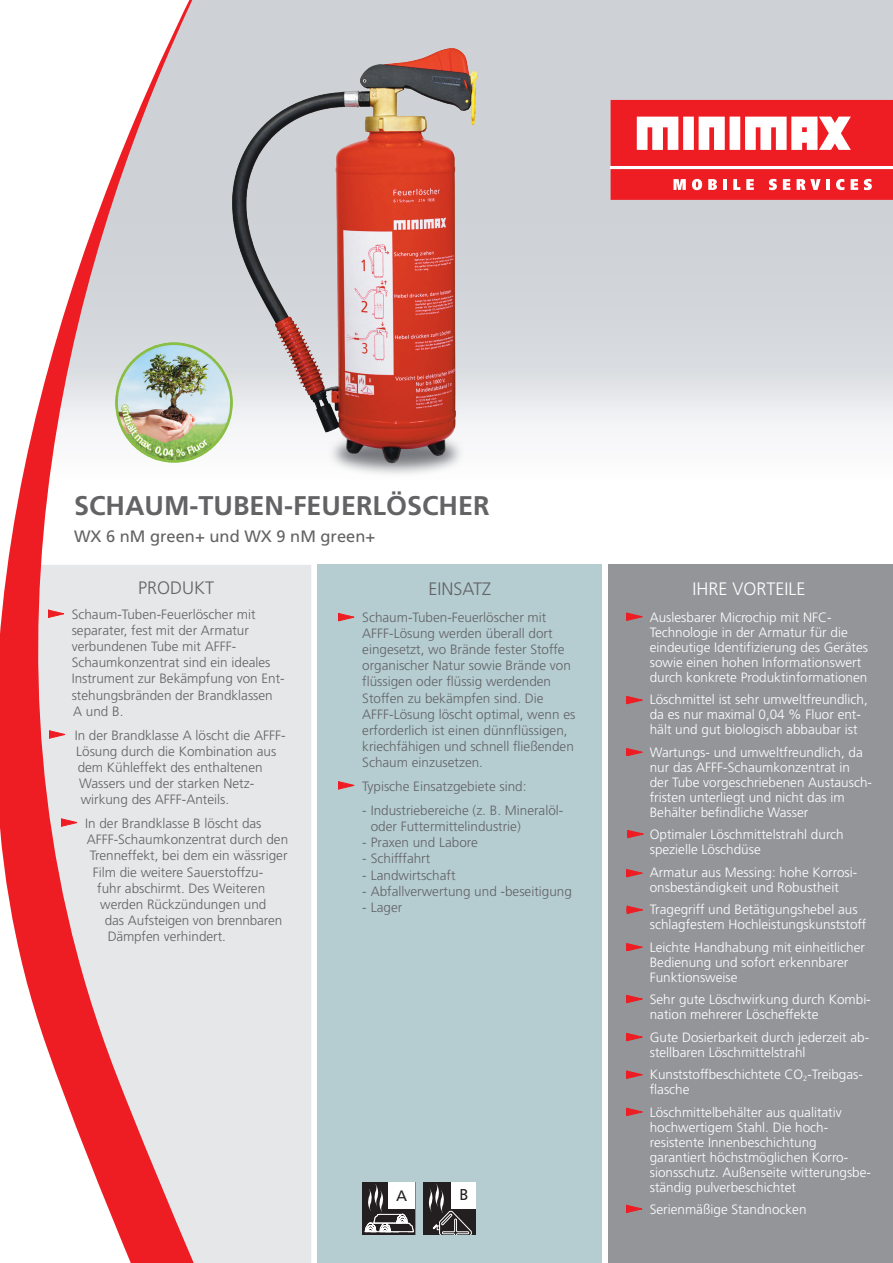
<style>
.page{position:relative;width:893px;height:1263px;background:#fff}
.page>*{position:absolute;margin:0;border:0;box-sizing:border-box;transform-origin:0 0}
.t1{font:700 27px "Frutiger CE";color:#636366}
.t2{font:300 18px "Frutiger CE";color:#636366}
.t3{font:300 18px "Frutiger CE";color:#fff}
.t4{font:16.5px "Frutiger CE";color:#636366}
.t5{font:15.6px "Frutiger BQ";color:#231f20;scale:.96 1}
.t6{font:15px "Frutiger BQ";color:#231f20}
.t7{font:300 13.5px/15px "Frutiger CE";color:#fff}
.t8{font:300 13.5px/16.2px "Frutiger CE";color:#636366}
</style>
<div class="page">
<div style="left:199px;top:565px;width:112px;height:698px;background:#e6e7e9"></div>
<div style="left:317px;top:565px;width:285px;height:698px;background:#b5cdd1"></div>
<svg style="left:338px;top:613px;width:16px;height:8px"></svg>
<div style="left:608px;top:565px;width:285px;height:698px;background:#939598"></div>
<svg style="left:626px;top:696px;width:17px;height:8px"></svg>
<svg style="left:626px;top:748px;width:16px;height:8px"></svg>
<svg style="left:626px;top:869px;width:17px;height:8px"></svg>
<svg style="left:627px;top:906px;width:16px;height:7px"></svg>
<svg style="left:626px;top:1033px;width:17px;height:8px"></svg>
<svg style="left:626px;top:1071px;width:16px;height:7px"></svg>
<svg style="left:611px;top:100px;width:282px;height:66px"></svg>
<div style="left:611px;top:169px;width:282px;height:31px;background:#ee1d23"></div>
<svg style="left:673px;top:179px;width:13px;height:11px"></svg>
<svg style="left:692px;top:179px;width:10px;height:11px"></svg>
<svg style="left:708px;top:179px;width:9px;height:11px"></svg>
<hr style="left:723px;top:179px;width:4px;height:11px;background:#fff">
<svg style="left:733px;top:179px;width:7px;height:11px"></svg>
<svg style="left:746px;top:179px;width:8px;height:11px"></svg>
<svg style="left:769px;top:179px;width:8px;height:11px"></svg>
<svg style="left:783px;top:179px;width:7px;height:11px"></svg>
<svg style="left:797px;top:179px;width:24px;height:11px"></svg>
<hr style="left:826px;top:179px;width:4px;height:11px;background:#fff">
<svg style="left:836px;top:179px;width:8px;height:11px"></svg>
<svg style="left:851px;top:179px;width:7px;height:11px"></svg>
<svg style="left:864px;top:179px;width:8px;height:11px"></svg>
<svg style="left:423px;top:1182px;width:53px;height:53px;background:#444041"></svg>
<div style="left:451px;top:1182px;width:25px;height:26px;background:#fff"></div>
<svg style="left:0;top:0;width:199px;height:1263px"></svg>
<svg style="left:48px;top:610px;width:16px;height:7px"></svg>
<img style="left:171px;top:19px;width:407px;height:478px">
<svg style="left:338px;top:782px;width:16px;height:7px"></svg>
<svg style="left:627px;top:830px;width:17px;height:8px"></svg>
<svg style="left:626px;top:943px;width:16px;height:8px"></svg>
<svg style="left:626px;top:995px;width:17px;height:8px"></svg>
<svg style="left:626px;top:1108px;width:17px;height:8px"></svg>
<svg style="left:61px;top:819px;width:16px;height:7px"></svg>
<svg style="left:626px;top:613px;width:17px;height:7px"></svg>
<img style="left:115px;top:342px;width:119px;height:122px">
<svg style="left:626px;top:1205px;width:16px;height:7px"></svg>
<div style="left:362px;top:1182px;width:53px;height:53px;border:1px solid #231f20"></div>
<div style="left:389px;top:1182px;width:26px;height:26px;background:#fff"></div>
<svg style="left:364px;top:1183px;width:51px;height:50px"></svg>
<h1 class="t1" style="left:74px;top:490px;width:417px">SCHAUM-TUBEN-FEUERLÖSCHER</h1>
<p class="t4" style="left:74px;top:527px;width:303px">WX 6 nM green+ und WX 9 nM green+</p>
<h2 class="t2" style="left:138px;top:577px;width:78px">PRODUKT</h2>
<h2 class="t2" style="left:428px;top:578px;width:64px">EINSATZ</h2>
<h2 class="t3" style="left:692px;top:578px;width:115px">IHRE VORTEILE</h2>
<p class="t8" style="left:72px;top:606px;width:215px">Schaum-Tuben-Feuerlöscher mit separater, fest mit der Armatur verbundenen Tube mit AFFF-<br>Schaumkonzentrat sind ein ideales<br>Instrument zur Bekämpfung von Ent&shy;stehungsbränden der Brandklassen<br>A und B.</p>
<p class="t8" style="left:75px;top:727px;width:212px">In der Brandklasse A löscht die AFFF-</p>
<p class="t8" style="left:76px;top:743px;width:202px">Lösung durch die Kombination aus</p>
<p class="t8" style="left:78px;top:759px;width:187px">dem Kühleffekt des enthaltenen</p>
<p class="t8" style="left:79px;top:775px;width:175px">Wassers und der starken Netz-</p>
<p class="t8" style="left:81px;top:791px;width:150px">wirkung des AFFF-Anteils.</p>
<p class="t8" style="left:85px;top:815px;width:178px">In der Brandklasse B löscht das</p>
<p class="t8" style="left:87px;top:831px;width:203px">AFFF-Schaumkonzentrat durch den</p>
<p class="t8" style="left:90px;top:847px;width:199px">Trenneffekt, bei dem ein wässriger</p>
<p class="t8" style="left:93px;top:864px;width:172px">Film die weitere Sauerstoffzu-</p>
<p class="t8" style="left:97px;top:880px;width:169px">fuhr abschirmt. Des Weiteren</p>
<p class="t8" style="left:100px;top:896px;width:168px">werden Rückzündungen und</p>
<p class="t8" style="left:105px;top:912px;width:179px">das Aufsteigen von brennbaren</p>
<p class="t8" style="left:108px;top:928px;width:120px">Dämpfen verhindert.</p>
<p class="t8" style="left:362px;top:609px;width:215px">Schaum-Tuben-Feuerlöscher mit AFFF-Lösung werden überall dort eingesetzt, wo Brände fester Stoffe organischer Natur sowie Brände von flüssigen oder flüssig werdenden Stoffen zu bekämpfen sind. Die AFFF-Lösung löscht optimal, wenn es erforderlich ist einen dünnflüssigen, kriechfähigen und schnell fließenden Schaum einzusetzen.</p>
<p class="t8" style="left:362px;top:778px;width:166px">Typische Einsatzgebiete sind:</p>
<p class="t8" style="left:371px;top:802px;width:194px;text-indent:-9px">- Industriebereiche (z. B. Mineralöl&shy;oder Futtermittelindustrie)</p>
<p class="t8" style="left:362px;top:834px;width:117px">- Praxen und Labore</p>
<p class="t8" style="left:362px;top:850px;width:69px">- Schifffahrt</p>
<p class="t8" style="left:362px;top:867px;width:95px">- Landwirtschaft</p>
<p class="t8" style="left:362px;top:883px;width:211px">- Abfallverwertung und -beseitigung</p>
<p class="t8" style="left:362px;top:899px;width:42px">- Lager</p>
<p class="t6" style="left:396px;top:1187px;width:12px">A</p>
<p class="t5" style="left:460px;top:1186px;width:10px">B</p>
<p class="t7" style="left:650px;top:609px;width:220px">Auslesbarer Microchip mit NFC-Technologie in der Armatur für die eindeutige Identifizierung des Gerätes sowie einen hohen Informationswert durch konkrete Produktinformationen</p>
<p class="t7" style="left:650px;top:692px;width:219px">Löschmittel ist sehr umweltfreundlich, da es nur maximal 0,04 % Fluor ent&shy;hält und gut biologisch abbaubar ist</p>
<p class="t7" style="left:650px;top:744px;width:224px">Wartungs- und umweltfreundlich, da nur das AFFF-Schaumkonzentrat in der Tube vorgeschriebenen Austausch&shy;fristen unterliegt und nicht das im Behälter befindliche Wasser</p>
<p class="t7" style="left:650px;top:827px;width:195px">Optimaler Löschmittelstrahl durch spezielle Löschdüse</p>
<p class="t7" style="left:650px;top:864px;width:209px">Armatur aus Messing: hohe Korrosi&shy;onsbeständigkeit und Robustheit</p>
<p class="t7" style="left:650px;top:902px;width:218px">Tragegriff und Betätigungshebel aus schlagfestem Hochleistungskunststoff</p>
<p class="t7" style="left:650px;top:939px;width:217px">Leichte Handhabung mit einheitlicher<br>Bedienung und sofort erkennbarer<br>Funktionsweise</p>
<p class="t7" style="left:650px;top:992px;width:223px">Sehr gute Löschwirkung durch Kombi&shy;nation mehrerer Löscheffekte</p>
<p class="t7" style="left:650px;top:1029px;width:220px">Gute Dosierbarkeit durch jederzeit ab&shy;stellbaren Löschmittelstrahl</p>
<p class="t7" style="left:650px;top:1067px;width:215px">Kunststoffbeschichtete CO<sub>2</sub>-Treibgas&shy;flasche</p>
<p class="t7" style="left:650px;top:1104px;width:223px">Löschmittelbehälter aus qualitativ hochwertigem Stahl. Die hoch&shy;resistente Innenbeschichtung garantiert höchstmöglichen Korro&shy;sionsschutz. Außenseite witterungsbe&shy;ständig pulverbeschichtet</p>
<p class="t7" style="left:650px;top:1202px;width:158px">Serienmäßige Standnocken</p>
</div>
